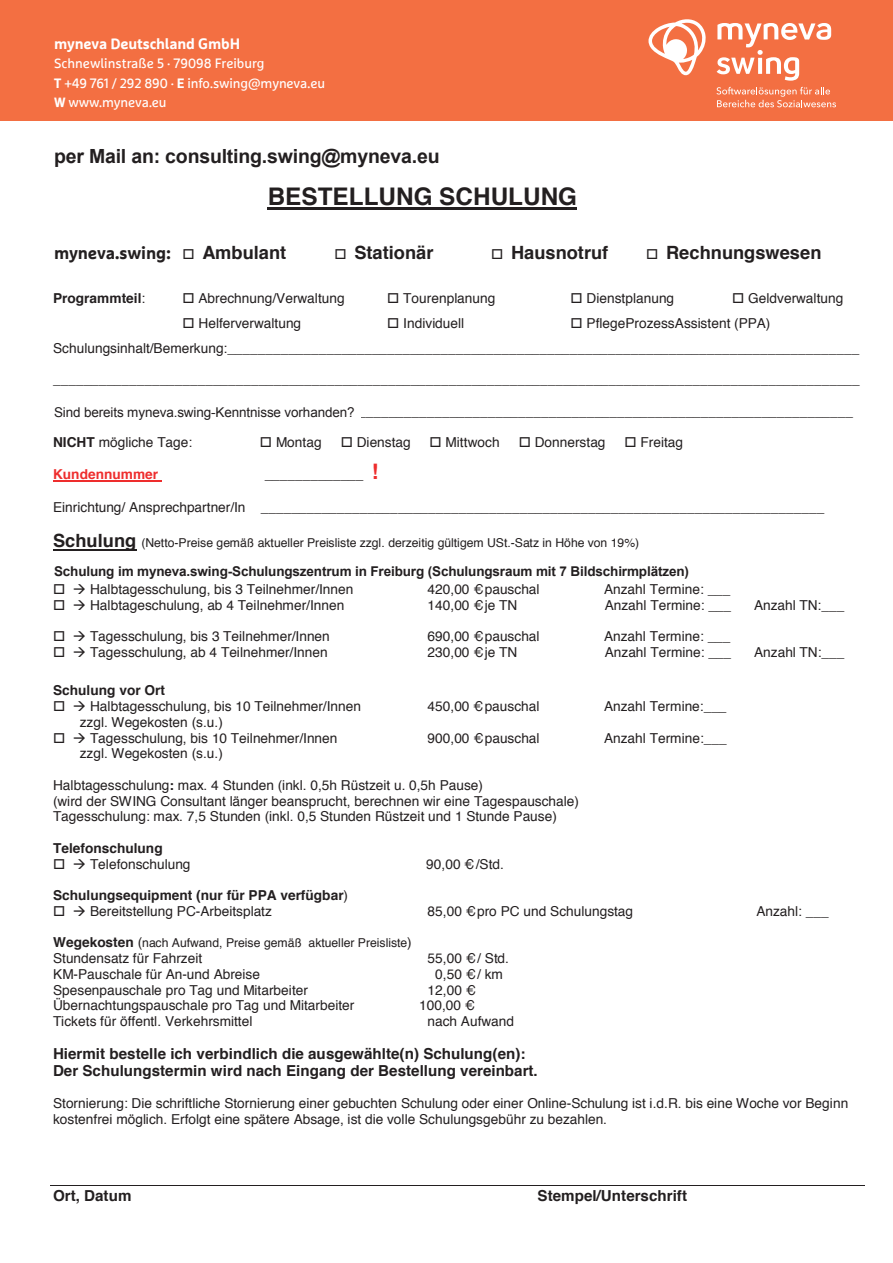
<style>
.page{position:relative;width:893px;height:1263px;background:#fff}
.page>*{position:absolute;margin:0;border:0;box-sizing:border-box;transform-origin:0 0}
.t1{font:700 24.3px "Helvetica";color:#231f20}
.t2{font:700 19.5px "Arial";letter-spacing:-.01em;color:#231f20}
.t3{font:700 18.3px "Helvetica";color:#231f20}
.t4{font:700 17.25px "Marselis Web W03";letter-spacing:-.01em;color:#231f20}
.t5{font:700 15.15px/17.5px "Helvetica";color:#231f20}
.t6{font:700 15px "Marselis Web W03";letter-spacing:-.01em;color:#fff}
.t7{font:13.65px/15.8px "Helvetica";letter-spacing:.005em;color:#231f20}
.t8{font:700 13.65px/16px "Helvetica";letter-spacing:.005em;color:#231f20}
.t9{font:700 13.65px "Helvetica";letter-spacing:.005em;color:#ee2d2d}
.t10{font:700 13.5px "Arial";letter-spacing:-.01em;color:#231f20}
.t11{font:13.5px/19.5px "Marselis Pro";letter-spacing:-.01em;color:#fff}
.t12{font:13.5px "Arial";letter-spacing:-.01em;color:#231f20}
.t13{font:12.3px "Helvetica";letter-spacing:-.005em;color:#231f20}
.s1{font-family:"Marselis Web W03";font-weight:700}
.s2{font-family:"Meta Plus";font-weight:700}
.s3{color:#1d69b4}
.s4{font-weight:400}
.s5{font-weight:700}
.s6{font-weight:700;font-size:21.3px;color:#ee2d2d}
.s7{font-weight:700;font-size:18.3px}
.s8{font-weight:700;font-size:13.65px}
.s9{font-size:13.65px}
</style>
<div class="page">
<hr style="left:53px;top:480px;width:109px;height:2px;background:#ee2d2d">
<hr style="left:53px;top:549px;width:83px;height:2px;background:#231f20">
<hr style="left:51px;top:1185px;width:814px;height:1px;background:#231f20">
<hr style="left:268px;top:207px;width:309px;height:3px;background:#231f20">
<div style="left:0;top:0;width:893px;height:120px;background:#f36f42"></div>
<svg style="left:648px;top:19px;width:58px;height:56px"></svg>
<svg style="left:717px;top:23px;width:114px;height:58px"></svg>
<svg style="left:716px;top:87px;width:120px;height:20px"></svg>
<p class="t6" style="left:54px;top:34px;width:188px">myneva Deutschland GmbH</p>
<p class="t11" style="left:54px;top:53px;width:273px">Schnewlinstraße 5 · 79098 Freiburg<br><span class="s1">T</span> +49 761 / 292 890 · <span class="s1">E</span> info.swing@myneva.eu<br><span class="s2">W</span> www.myneva.eu</p>
<h2 class="t2" style="left:54px;top:143px;width:387px">per Mail an: consulting.swing@myneva.eu</h2>
<h3 class="t3" style="left:53px;top:142px;width:560px">per Fax an: 0761 29289-20 o. per Mail an: <span class="s3">consulting@swing.info</span></h3>
<h1 class="t1" style="left:268px;top:176px;width:311px">BESTELLUNG SCHULUNG</h1>
<h3 class="t3" style="left:53px;top:238px;width:69px">SWING:</h3>
<h3 class="t3" style="left:203px;top:238px;width:85px">Ambulant</h3>
<h3 class="t3" style="left:354px;top:238px;width:81px">Stationär</h3>
<h3 class="t3" style="left:511px;top:238px;width:99px">Hausnotruf</h3>
<h3 class="t3" style="left:666px;top:238px;width:157px">Rechnungswesen</h3>
<p class="t8" style="left:53px;top:290px;width:94px">Programmteil<span class="s4">:</span></p>
<p class="t7" style="left:199px;top:290px;width:148px">Abrechnung/Verwaltung</p>
<p class="t7" style="left:403px;top:290px;width:94px">Tourenplanung</p>
<p class="t7" style="left:587px;top:290px;width:89px">Dienstplanung</p>
<p class="t7" style="left:748px;top:290px;width:97px">Geldverwaltung</p>
<p class="t7" style="left:199px;top:316px;width:104px">Helferverwaltung</p>
<p class="t7" style="left:403px;top:316px;width:62px">Individuell</p>
<p class="t4" style="left:54px;top:242px;width:118px">myneva.swing:</p>
<p class="t7" style="left:53px;top:311px;width:808px;line-height:24.8px;text-indent:533px">PflegeProzessAssistent (PPA)<br>Schulungsinhalt/Bemerkung:___________________________________________________________________________________</p>
<p class="t7" style="left:53px;top:372px;width:808px">__________________________________________________________________________________________________________</p>
<p class="t7" style="left:53px;top:403px;width:801px">Sind bereits SWING-Kenntnisse vorhanden? _____________________________________________________________________</p>
<p class="t7" style="left:53px;top:434px;width:141px"><span class="s5">NICHT</span> mögliche Tage:</p>
<p class="t7" style="left:276px;top:434px;width:47px">Montag</p>
<p class="t7" style="left:357px;top:434px;width:55px">Dienstag</p>
<p class="t7" style="left:446px;top:434px;width:55px">Mittwoch</p>
<p class="t7" style="left:535px;top:434px;width:72px">Donnerstag</p>
<p class="t7" style="left:641px;top:434px;width:44px">Freitag</p>
<p class="t9" style="left:53px;top:463px;width:107px">Kundennummer</p>
<p class="t7" style="left:265px;top:466px;width:115px">_____________ <span class="s6">!</span></p>
<p class="t7" style="left:53px;top:500px;width:773px">Einrichtung/ Ansprechpartner/In __________________________________________________________________________</p>
<p class="t13" style="left:53px;top:533px;width:588px"><span class="s7">Schulung</span> (Netto-Preise gemäß aktueller Preisliste zzgl. derzeitig gültigem USt.-Satz in Höhe von 19%)</p>
<p class="t8" style="left:90px;top:565px;width:574px;text-indent:-37px">Schulung im SWING-Schulungszentrum in Freiburg (Schulungsraum mit 7 Bildschirmplätzen<span class="s4">)<br>Halbtagesschulung, bis 3 Teilnehmer/Innen</span></p>
<p class="t12" style="left:54px;top:403px;width:302px">Sind bereits myneva.swing-Kenntnisse vorhanden?</p>
<p class="t10" style="left:54px;top:562px;width:636px">Schulung im myneva.swing-Schulungszentrum in Freiburg (Schulungsraum mit 7 Bildschirmplätzen)</p>
<p class="t7" style="left:428px;top:582px;width:113px">420,00 € pauschal</p>
<p class="t7" style="left:604px;top:582px;width:128px">Anzahl Termine: ___</p>
<p class="t7" style="left:90px;top:598px;width:256px">Halbtageschulung, ab 4 Teilnehmer/Innen</p>
<p class="t7" style="left:428px;top:598px;width:91px">140,00 € je TN</p>
<p class="t7" style="left:605px;top:598px;width:128px">Anzahl Termine: ___</p>
<p class="t7" style="left:754px;top:598px;width:92px">Anzahl TN:___</p>
<p class="t7" style="left:90px;top:629px;width:241px">Tagesschulung, bis 3 Teilnehmer/Innen</p>
<p class="t7" style="left:428px;top:629px;width:113px">690,00 € pauschal</p>
<p class="t7" style="left:604px;top:629px;width:128px">Anzahl Termine: ___</p>
<p class="t7" style="left:90px;top:645px;width:239px">Tagesschulung, ab 4 Teilnehmer/Innen</p>
<p class="t7" style="left:428px;top:645px;width:91px">230,00 € je TN</p>
<p class="t7" style="left:605px;top:645px;width:128px">Anzahl Termine: ___</p>
<p class="t7" style="left:754px;top:645px;width:92px">Anzahl TN:___</p>
<p class="t8" style="left:53px;top:682px;width:113px">Schulung vor Ort</p>
<p class="t7" style="left:90px;top:699px;width:272px">Halbtagesschulung, bis 10 Teilnehmer/Innen</p>
<p class="t7" style="left:427px;top:699px;width:113px">450,00 € pauschal</p>
<p class="t7" style="left:604px;top:699px;width:124px">Anzahl Termine:___</p>
<p class="t7" style="left:90px;top:715px;width:249px;text-indent:-10px">zzgl. Wegekosten (s.u.)<br>Tagesschulung, bis 10 Teilnehmer/Innen</p>
<p class="t7" style="left:428px;top:730px;width:113px">900,00 € pauschal</p>
<p class="t7" style="left:604px;top:730px;width:124px">Anzahl Termine:___</p>
<p class="t7" style="left:80px;top:746px;width:145px">zzgl. Wegekosten (s.u.)</p>
<p class="t7" style="left:53px;top:777px;width:528px">Halbtagesschulung<span class="s5">:</span> max. 4 Stunden (inkl. 0,5h Rüstzeit u. 0,5h Pause)<br>(wird der SWING Consultant länger beansprucht, berechnen wir eine Tagespauschale)<br>Tagesschulung: max. 7,5 Stunden (inkl. 0,5 Stunden Rüstzeit und 1 Stunde Pause)</p>
<p class="t8" style="left:53px;top:840px;width:111px">Telefonschulung</p>
<p class="t7" style="left:90px;top:856px;width:102px">Telefonschulung</p>
<p class="t7" style="left:426px;top:856px;width:79px">90,00 € /Std.</p>
<p class="t8" style="left:90px;top:887px;width:260px;text-indent:-37px">Schulungsequipment (nur für PPA verfügbar<span class="s4">)<br>Bereitstellung PC-Arbeitsplatz</span></p>
<p class="t7" style="left:428px;top:904px;width:207px">85,00 € pro PC und Schulungstag</p>
<p class="t7" style="left:756px;top:904px;width:74px">Anzahl: ___</p>
<p class="t13" style="left:53px;top:933px;width:360px"><span class="s8">Wegekosten</span> <span class="s9">(</span>nach Aufwand, Preise gemäß aktueller Preisliste<span class="s9">)</span></p>
<p class="t7" style="left:53px;top:951px;width:151px">Stundensatz für Fahrzeit</p>
<p class="t7" style="left:428px;top:951px;width:83px">55,00 € / Std.</p>
<p class="t7" style="left:53px;top:967px;width:209px">KM-Pauschale für An-und Abreise</p>
<p class="t7" style="left:435px;top:967px;width:69px">0,50 € / km</p>
<p class="t7" style="left:53px;top:982px;width:257px">Spesenpauschale pro Tag und Mitarbeiter</p>
<p class="t7" style="left:428px;top:982px;width:50px">12,00 €</p>
<p class="t7" style="left:53px;top:998px;width:303px">Übernachtungspauschale pro Tag und Mitarbeiter</p>
<p class="t7" style="left:419px;top:998px;width:57px">100,00 €</p>
<p class="t7" style="left:53px;top:1014px;width:201px">Tickets für öffentl. Verkehrsmittel</p>
<p class="t7" style="left:427px;top:1014px;width:88px">nach Aufwand</p>
<p class="t5" style="left:53px;top:1045px;width:486px">Hiermit bestelle ich verbindlich die ausgewählte(n) Schulung(en):<br>Der Schulungstermin wird nach Eingang der Bestellung vereinbart.</p>
<p class="t7" style="left:53px;top:1096px;width:797px">Stornierung: Die schriftliche Stornierung einer gebuchten Schulung oder einer Online-Schulung ist i.d.R. bis eine Woche vor Beginn kostenfrei möglich. Erfolgt eine spätere Absage, ist die volle Schulungsgebühr zu bezahlen.</p>
<p class="t5" style="left:53px;top:1187px;width:80px">Ort, Datum</p>
<p class="t5" style="left:538px;top:1187px;width:151px">Stempel/Unterschrift</p>
</div>
